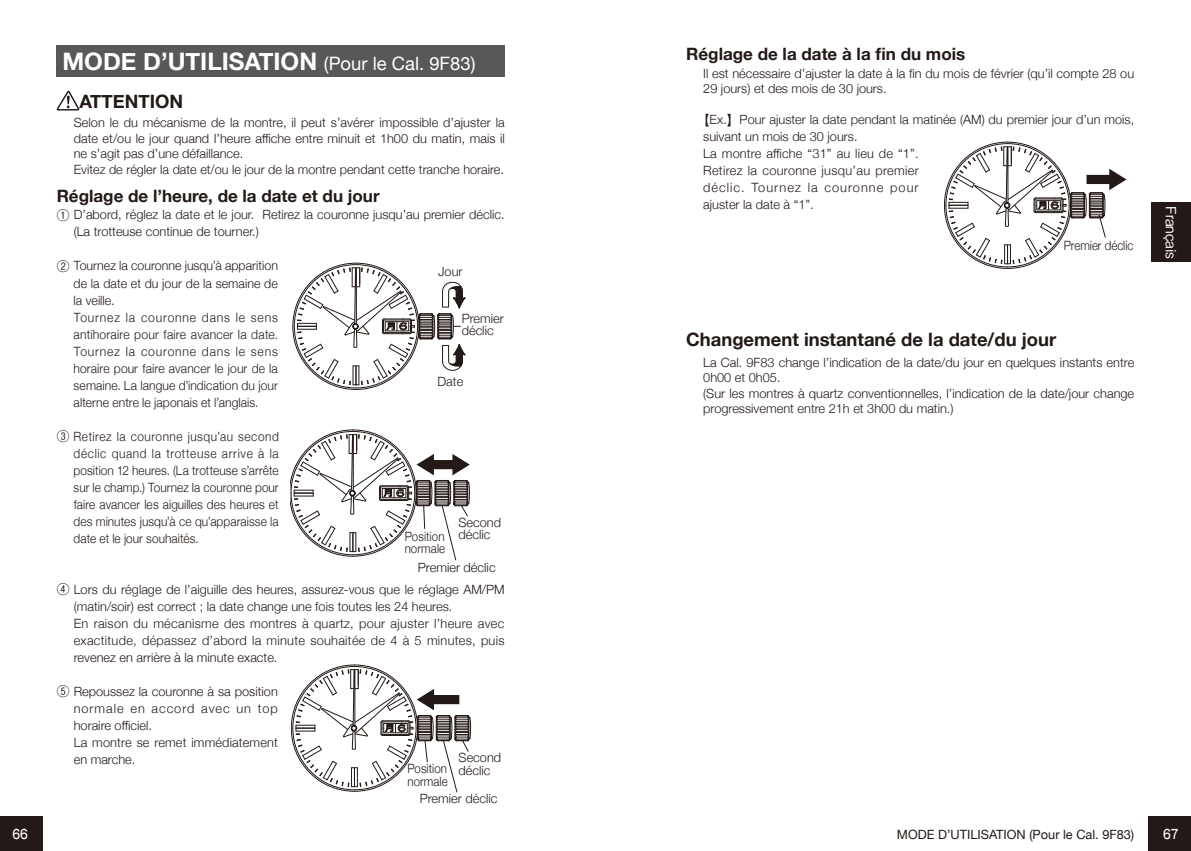
<style>
.page{position:relative;width:1191px;height:851px;background:#fff}
.page>*{position:absolute;margin:0;border:0;box-sizing:border-box;transform-origin:0 0}
.t1{font:700 24px "Helvetica Neue";color:#fff}
.t2{font:700 18.4px "Helvetica Neue";color:#231916}
.t3{font:700 17px "Helvetica Neue";color:#231916}
.t4{font:500 14.2px "Gothic BBB Pro";color:#fff;scale:.95 1}
.t5{font:300 12.8px/15.6px "Helvetica Neue";color:#231916}
.t6{font:300 12.8px/17px "Helvetica Neue";color:#231916;text-align:justify;scale:.93 1}
.t7{font:300 12.8px "Helvetica Neue";color:#231916;scale:.95 1}
.t8{font:300 12.8px "Helvetica Neue";letter-spacing:.025em;color:#231916}
.t9{font:300 12.8px "Helvetica Neue";letter-spacing:.02em;color:#231916}
.t10{font:300 12.8px "Helvetica Neue";letter-spacing:.065em;color:#231916;scale:.95 1}
.t11{font:300 12.8px/12.8px "Helvetica Neue";color:#231916;scale:.9 1}
.t12{font:12.8px "Helvetica Neue";color:#231916}
.t13{font:300 12.8px "Helvetica Neue";letter-spacing:.075em;color:#231916}
.t14{font:500 12.8px "Gothic MB101 Pro";color:#fff;scale:.8 1}
.s1{font-weight:400;font-size:18.4px}
.s2{font-family:"Gothic BBB Pro";font-weight:500}
</style>
<div class="page">
<div style="left:0;top:816px;width:43px;height:34px;background:#231916"></div>
<div style="left:1148px;top:816px;width:43px;height:34px;background:#231916"></div>
<div style="left:1151px;top:203px;width:40px;height:59px;background:#231916"></div>
<svg style="left:57px;top:91px;width:22px;height:19px"></svg>
<svg style="left:292px;top:263px;width:174px;height:126px"></svg>
<svg style="left:290px;top:429px;width:180px;height:132px"></svg>
<svg style="left:291px;top:664px;width:180px;height:129px"></svg>
<svg style="left:944px;top:142px;width:182px;height:127px"></svg>
<div style="left:57px;top:45px;width:448px;height:32px;background:#595857"></div>
<h1 class="t1" style="left:62px;top:42px;width:414px">MODE D’UTILISATION <span class="s1">(Pour le Cal. 9F83)</span></h1>
<h2 class="t2" style="left:79px;top:87px;width:105px">ATTENTION</h2>
<p class="t5" style="left:74px;top:114px;width:432px">Selon le du mécanisme de la montre, il peut s’avérer impossible d’ajuster la date et/ou le jour quand I’heure affiche entre minuit et 1h00 du matin, mais il ne s’agit pas d’une défaillance.<br>Evitez de régler la date et/ou le jour de la montre pendant cette tranche horaire.</p>
<h3 class="t3" style="left:57px;top:182px;width:324px">Réglage de l’heure, de la date et du jour</h3>
<p class="t5" style="left:74px;top:205px;width:432px;line-height:17px;text-indent:-17px"><span class="s2">①</span> D’abord, réglez la date et le jour. Retirez la couronne jusqu’au premier déclic. (La trotteuse continue de tourner.)</p>
<p class="t5" style="left:57px;top:257px;width:223px"><span class="s2">②</span> Tournez la couronne jusqu’à apparition</p>
<p class="t5" style="left:74px;top:274px;width:206px">de la date et du jour de la semaine de</p>
<p class="t5" style="left:74px;top:291px;width:42px">la veille.</p>
<p class="t10" style="left:57px;top:306px;width:234px"><span class="s2">　</span> Tournez la couronne dans le sens</p>
<p class="t7" style="left:74px;top:323px;width:217px">antihoraire pour faire avancer la date.</p>
<p class="t10" style="left:74px;top:340px;width:216px">Tournez la couronne dans le sens</p>
<p class="t7" style="left:74px;top:357px;width:216px">horaire pour faire avancer le jour de la</p>
<p class="t7" style="left:74px;top:374px;width:216px">semaine. La langue d’indication du jour</p>
<p class="t7" style="left:74px;top:391px;width:196px">alterne entre le japonais et l’anglais.</p>
<p class="t6" style="left:74px;top:427px;width:222px;text-indent:-17px"><span class="s2">③</span> Retirez la couronne jusqu’au second déclic quand la trotteuse arrive à la position 12 heures. (La trotteuse s’arrête sur le champ.) Tournez la couronne pour faire avancer les aiguilles des heures et des minutes jusqu’à ce qu’apparaisse la date et le jour souhaités.</p>
<p class="t5" style="left:57px;top:580px;width:449px"><span class="s2">④</span> Lors du réglage de l’aiguille des heures, assurez-vous que le réglage AM/PM</p>
<p class="t5" style="left:74px;top:597px;width:380px">(matin/soir) est correct ; la date change une fois toutes les 24 heures.</p>
<p class="t8" style="left:57px;top:613px;width:449px"><span class="s2">　</span> En raison du mécanisme des montres à quartz, pour ajuster l’heure avec</p>
<p class="t9" style="left:74px;top:630px;width:432px">exactitude, dépassez d’abord la minute souhaitée de 4 à 5 minutes, puis</p>
<p class="t5" style="left:74px;top:648px;width:205px">revenez en arrière à la minute exacte.</p>
<p class="t5" style="left:57px;top:682px;width:223px"><span class="s2">⑤</span> Repoussez la couronne à sa position</p>
<p class="t13" style="left:74px;top:698px;width:206px">normale en accord avec un top</p>
<p class="t5" style="left:74px;top:716px;width:80px">horaire officiel.</p>
<p class="t5" style="left:57px;top:733px;width:223px"><span class="s2">　</span> La montre se remet immédiatement</p>
<p class="t5" style="left:74px;top:750px;width:63px">en marche.</p>
<p class="t5" style="left:438px;top:263px;width:26px">Jour</p>
<p class="t5" style="left:462px;top:311px;width:44px;line-height:12.8px">Premier déclic</p>
<p class="t5" style="left:437px;top:372px;width:27px">Date</p>
<p class="t5" style="left:458px;top:515px;width:44px;line-height:12.8px">Second déclic</p>
<p class="t5" style="left:418px;top:558px;width:79px">Premier déclic</p>
<p class="t11" style="left:405px;top:529px;width:47px">Position normale</p>
<p class="t5" style="left:458px;top:750px;width:44px;line-height:12.8px">Second déclic</p>
<p class="t5" style="left:420px;top:790px;width:79px">Premier déclic</p>
<p class="t11" style="left:407px;top:761px;width:46px">Position normale</p>
<h3 class="t3" style="left:686px;top:41px;width:280px">Réglage de la date à la fin du mois</h3>
<p class="t5" style="left:703px;top:64px;width:432px">Il est nécessaire d’ajuster la date à la fin du mois de février (qu’il compte 28 ou<br>29 jours) et des mois de 30 jours.</p>
<p class="t5" style="left:703px;top:111px;width:432px;line-height:17px;text-indent:-6px"><span class="s2">【</span>Ex.<span class="s2">】</span>Pour ajuster la date pendant la matinée (AM) du premier jour d’un mois, suivant un mois de 30 jours.<br>La montre affiche “31” au lieu de “1”.<br>Retirez la couronne jusqu’au premier<br>déclic. Tournez la couronne pour<br>ajuster la date à “1”.</p>
<p class="t11" style="left:1063px;top:238px;width:79px">Premier déclic</p>
<p class="t4" style="left:1182px;top:206px;width:57px;rotate:90deg">Français</p>
<h2 class="t2" style="left:686px;top:325px;width:371px">Changement instantané de la date/du jour</h2>
<p class="t5" style="left:703px;top:353px;width:432px">La Cal. 9F83 change l’indication de la date/du jour en quelques instants entre 0h00 et 0h05.<br>(Sur les montres à quartz conventionnelles, l’indication de la date/jour change progressivement entre 21h et 3h00 du matin.)</p>
<p class="t14" style="left:12px;top:823px;width:21px">66</p>
<p class="t14" style="left:1163px;top:823px;width:21px">67</p>
<p class="t12" style="left:897px;top:824px;width:239px">MODE D’UTILISATION (Pour le Cal. 9F83)</p>
</div>
